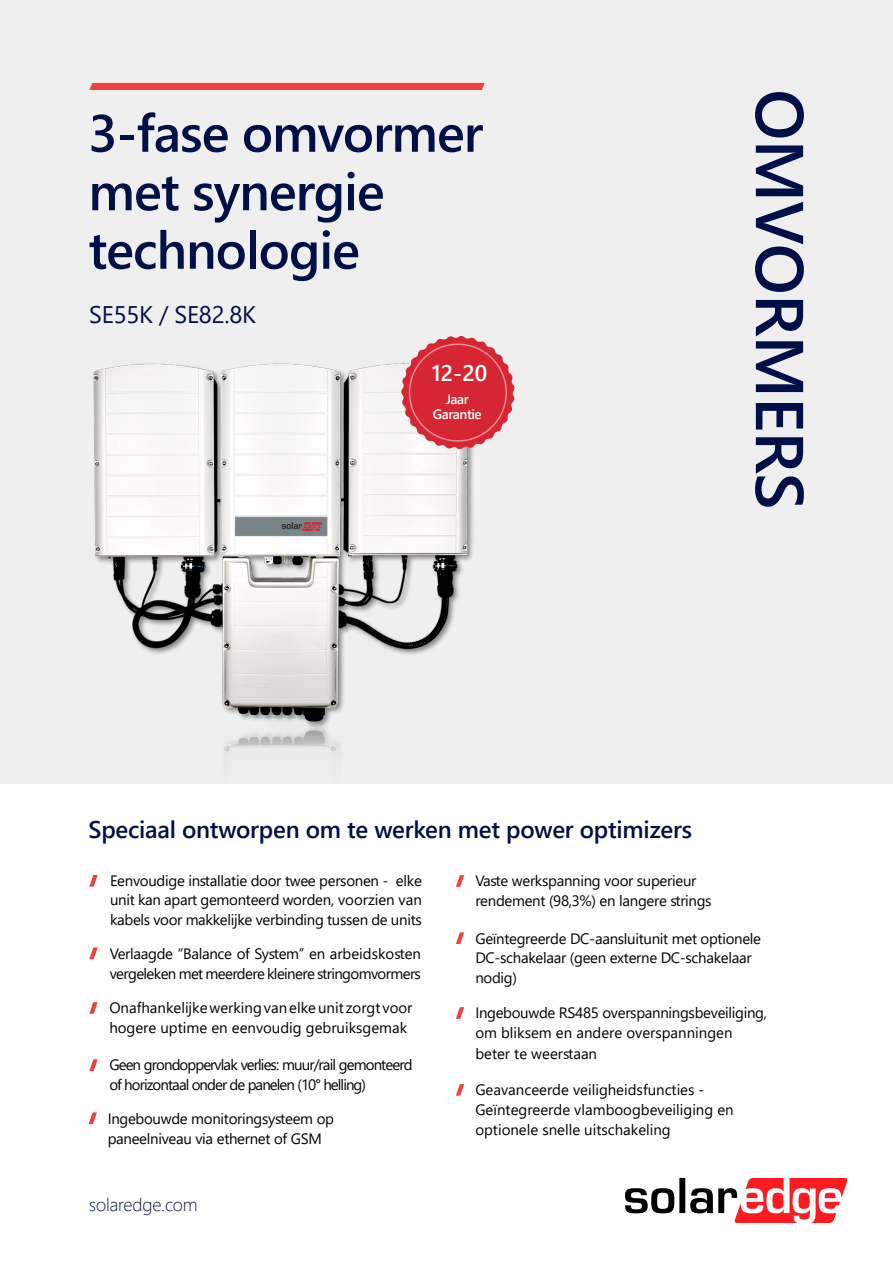
<style>
.page{position:relative;width:893px;height:1263px;background:#fff}
.page>*{position:absolute;margin:0;border:0;box-sizing:border-box;transform-origin:0 0}
.t1{font:600 67.5px "Segoe UI";letter-spacing:-.01em;color:#000f47}
.t2{font:600 52.5px/58.5px "Segoe UI";letter-spacing:-.02em;color:#000f47}
.t3{font:600 24px "Segoe UI";letter-spacing:-.01em;color:#000f47}
.t4{font:24px "Segoe UI";letter-spacing:-.01em;color:#000f47}
.t5{font:600 22.5px "Segoe UI";color:#fff}
.t6{font:300 18px "Segoe UI";letter-spacing:-.01em;color:#001244}
.t7{font:15px/19.6px "Segoe UI";letter-spacing:-.02em;color:#000}
.t8{font:15px/19.6px "Segoe UI";color:#000}
.t9{font:15px/19.6px "Segoe UI";letter-spacing:-.04em;color:#000}
.t10{font:15px/19.6px "Segoe UI";letter-spacing:-.06em;color:#000}
.t11{font:600 13.5px/15px "Segoe UI";letter-spacing:-.03em;color:#fff;text-align:center}
</style>
<div class="page">
<div style="left:0;top:0;width:893px;height:1249px;background:#efefef"></div>
<div style="left:0;top:784px;width:893px;height:479px;background:#fff"></div>
<svg style="left:625px;top:1178px;width:223px;height:45px"></svg>
<div style="left:89px;top:83px;width:396px;height:7px;background:#ef413d"></div>
<svg style="left:89px;top:875px;width:9px;height:12px"></svg>
<svg style="left:89px;top:1112px;width:8px;height:12px"></svg>
<svg style="left:456px;top:875px;width:8px;height:12px"></svg>
<svg style="left:456px;top:932px;width:8px;height:12px"></svg>
<svg style="left:456px;top:1007px;width:8px;height:12px"></svg>
<svg style="left:89px;top:947px;width:9px;height:12px"></svg>
<svg style="left:89px;top:1002px;width:9px;height:12px"></svg>
<svg style="left:89px;top:1059px;width:9px;height:12px"></svg>
<img style="left:93px;top:363px;width:380px;height:391px">
<svg style="left:401px;top:336px;width:114px;height:113px"></svg>
<div style="left:409px;top:343px;width:98px;height:99px;border:2px solid #eb8e8f;border-radius:50%"></div>
<svg style="left:456px;top:1084px;width:8px;height:12px"></svg>
<h2 class="t2" style="left:88px;top:100px;width:396px">3-fase omvormer met synergie technologie</h2>
<h3 class="t4" style="left:89px;top:292px;width:168px">SE55 /K SE82.8K</h3>
<h3 class="t5" style="left:432px;top:352px;width:57px">12-20</h3>
<p class="t11" style="left:433px;top:391px;width:51px">Jaar<br>Garantie</p>
<h1 class="t1" style="left:843px;top:89px;width:422px;rotate:90deg">OMVORMERS</h1>
<h3 class="t3" style="left:89px;top:807px;width:605px">Speciaal ontworpen om te werken met power optimizers</h3>
<p class="t7" style="left:396px;top:869px;width:27px">elke</p>
<p class="t7" style="left:110px;top:869px;width:313px">Eenvoudige installatie door twee personen -<br>unit kan apart gemonteerd worden, voorzien van kabels voor makkelijke verbinding tussen de units</p>
<p class="t9" style="left:110px;top:942px;width:313px">Verlaagde “Balance of System” en arbeidskosten vergeleken met meerdere kleinere stringomvormers</p>
<p class="t8" style="left:109px;top:997px;width:305px">Onafhankelijkewerkingvanelkeunitzorgtvoor hogere uptime en eenvoudig gebruiksgemak</p>
<p class="t10" style="left:109px;top:1054px;width:305px">Geen grondoppervlak verlies: muur/rail gemonteerd of horizontaal onder de panelen (10° helling(</p>
<p class="t7" style="left:475px;top:869px;width:238px">Vaste werkspanning voor superieur rendement (98,3%) en langere strings</p>
<p class="t7" style="left:475px;top:927px;width:287px">Geïntegreerde DC-aansluitunit met optionele<br>DC-schakelaar (geen externe DC-schakelaar nodig(</p>
<p class="t7" style="left:475px;top:1002px;width:293px">Ingebouwde RS485 overspanningsbeveiliging, om bliksem en andere overspanningen</p>
<p class="t8" style="left:475px;top:1042px;width:123px">beter te weerstaan</p>
<p class="t8" style="left:475px;top:1079px;width:260px">Geavanceerde veiligheidsfuncties -<br>Geïntegreerde vlamboogbeveiliging en optionele snelle uitschakeling</p>
<p class="t7" style="left:108px;top:1107px;width:228px">Ingebouwde monitoringsysteem op paneelniveau via ethernet of GSM</p>
<p class="t6" style="left:89px;top:1188px;width:110px">solaredge.com</p>
</div>
